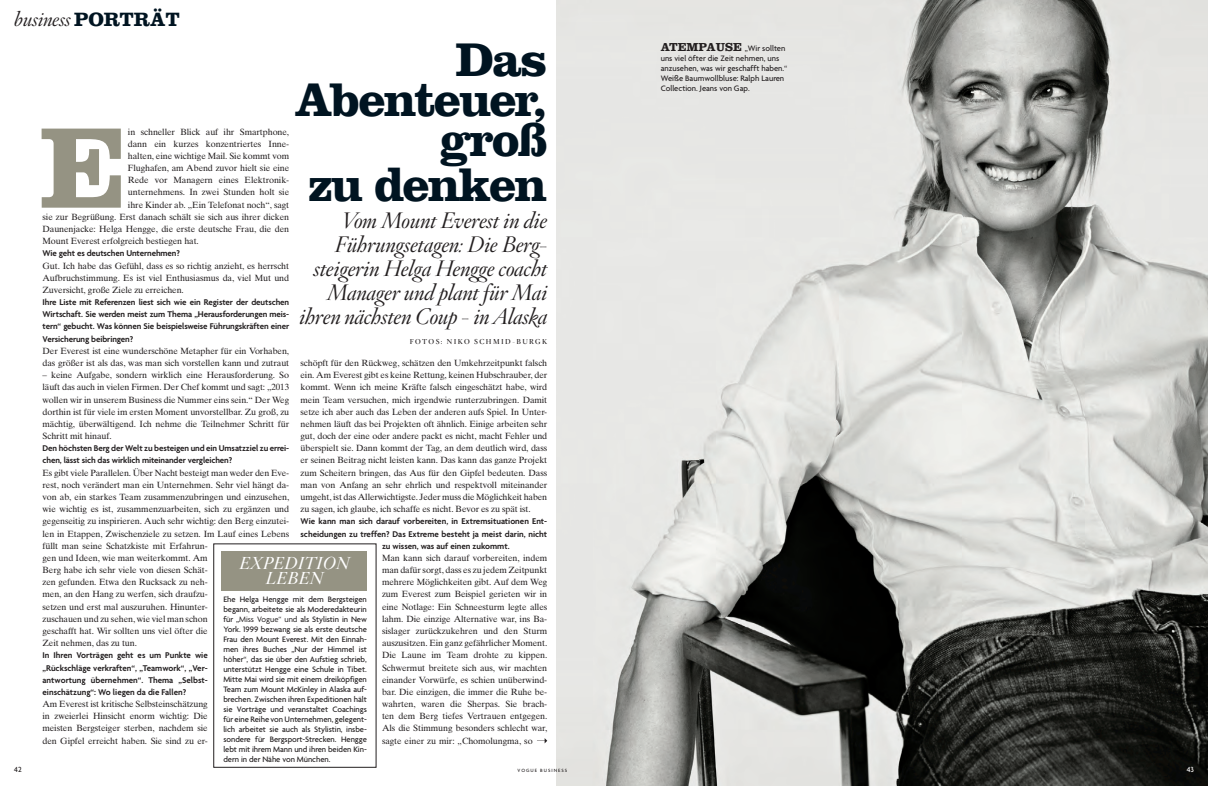
<style>
.page{position:relative;width:1208px;height:786px;background:#fff}
.page>*{position:absolute;margin:0;border:0;box-sizing:border-box;transform-origin:0 0}
.t1{font:700 119.1px "Clarendon";color:#959383}
.t2{font:700 49px/40px "Clarendon";letter-spacing:-.04em;color:#001421;text-align:right}
.t3{font:italic 300 22px/24px "Hoefler Titling";letter-spacing:-.01em;color:#231f20;text-align:right}
.t4{font:italic 300 20px "Hoefler Titling";letter-spacing:-.01em;color:#231f20}
.t5{font:italic 600 17px/15px "Hoefler Titling";letter-spacing:.005em;color:#fff;text-align:center}
.t6{font:9px/12.2px "Times Ten";letter-spacing:-.01em;color:#231f20;text-align:justify}
.t7{font:600 9px/12.2px "Agenda";letter-spacing:-.01em;color:#231f20;text-align:justify}
.t8{font:500 8.5px/10px "Agenda";color:#231f20}
.t9{font:500 8px "Agenda";color:#231f20}
.t10{font:500 8px "Agenda";color:#fff}
.t11{font:700 7px "Hoefler Titling";letter-spacing:.2em;color:#231f20}
.t12{font:500 5px "Agenda";letter-spacing:.2em;color:#231f20}
.s1{font-family:"Clarendon";font-weight:700;font-style:normal;color:#001421}
.s2{font-weight:400}
.s3{font-family:"Clarendon";font-weight:700;font-size:12px}
</style>
<div class="page">
<img style="left:557px;top:0;width:651px;height:785px">
<div style="left:222px;top:550px;width:145px;height:40px;background:#959383"></div>
<svg style="left:537px;top:738px;width:10px;height:5px"></svg>
<h3 class="t4" style="left:14px;top:7px;width:167px">business <span class="s1">PORTRÄT</span></h3>
<p class="t9" style="left:14px;top:764px;width:9px">42</p>
<h2 class="t2" style="left:295px;top:38px;width:254px">Das<br>Abenteuer, groß</h2>
<h2 class="t2" style="left:308px;top:164px;width:240px">zu denken</h2>
<h3 class="t3" style="left:299px;top:208px;width:249px">Vom Mount Everest in die<br>Führungsetagen: Die Berg&shy;steigerin Helga Hengge coacht<br>Manager und plant für Mai ihren nächsten Coup - in Alaska</h3>
<p class="t11" style="left:410px;top:337px;width:139px">FOTOS: NIKO SCHMID-BURGK</p>
<h1 class="t1" style="left:40px;top:96px;width:88px">E</h1>
<p class="t6" style="left:128px;top:125px;width:163px">in schneller Blick auf ihr Smartphone,</p>
<p class="t6" style="left:128px;top:137px;width:163px">dann ein kurzes konzentriertes Inne-</p>
<p class="t6" style="left:128px;top:150px;width:163px">halten, eine wichtige Mail. Sie kommt vom</p>
<p class="t6" style="left:128px;top:162px;width:163px">Flughafen, am Abend zuvor hielt sie eine</p>
<p class="t6" style="left:128px;top:174px;width:163px">Rede vor Managern eines Elektronik-</p>
<p class="t6" style="left:128px;top:186px;width:163px">unternehmens. In zwei Stunden holt sie</p>
<p class="t6" style="left:128px;top:198px;width:163px">ihre Kinder ab. „Ein Telefonat noch“, sagt</p>
<p class="t6" style="left:43px;top:210px;width:248px">sie zur Begrüßung. Erst danach schält sie sich aus ihrer dicken</p>
<p class="t6" style="left:43px;top:223px;width:248px">Daunenjacke: Helga Hengge, die erste deutsche Frau, die den</p>
<p class="t6" style="left:43px;top:235px;width:158px">Mount Everest erfolgreich bestiegen hat.</p>
<p class="t7" style="left:43px;top:247px;width:139px">Wie geht es deutschen Unternehmen?</p>
<p class="t6" style="left:43px;top:259px;width:248px">Gut. Ich habe das Gefühl, dass es so richtig anzieht, es herrscht Aufbruchstimmung. Es ist viel Enthusiasmus da, viel Mut und Zuversicht, große Ziele zu erreichen.</p>
<p class="t7" style="left:43px;top:296px;width:248px">Ihre Liste mit Referenzen liest sich wie ein Register der deutschen Wirtschaft. Sie werden meist zum Thema „Herausforderungen meis&shy;tern“ gebucht. Was können Sie beispielsweise Führungskräften einer Versicherung beibringen?</p>
<p class="t6" style="left:43px;top:344px;width:248px">Der Everest ist eine wunderschöne Metapher für ein Vorhaben, das größer ist als das, was man sich vorstellen kann und zutraut</p>
<p class="t6" style="left:43px;top:369px;width:248px">– keine Aufgabe, sondern wirklich eine Herausforderung. So läuft das auch in vielen Firmen. Der Chef kommt und sagt: „2013 wollen wir in unserem Business die Nummer eins sein.“ Der Weg dorthin ist für viele im ersten Moment unvorstellbar. Zu groß, zu mächtig, überwältigend. Ich nehme die Teilnehmer Schritt für Schritt mit hinauf.</p>
<p class="t7" style="left:43px;top:442px;width:248px">Den höchsten Berg der Welt zu besteigen und ein Umsatzziel zu errei&shy;chen, lässt sich das wirklich miteinander vergleichen?</p>
<p class="t6" style="left:43px;top:466px;width:248px;text-align:left">Es gibt viele Parallelen. Über Nacht besteigt man weder den Eve&shy;rest, noch verändert man ein Unternehmen. Sehr viel hängt da&shy;von ab, ein starkes Team zusammenzubringen und einzusehen, wie wichtig es ist, zusammenzuarbeiten, sich zu ergänzen und gegenseitig zu inspirieren. Auch sehr wichtig: den Berg einzutei&shy;len in Etappen, Zwischenziele zu setzen. Im Lauf eines Lebens füllt man seine Schatzkiste mit Erfahrun-<br>gen und Ideen, wie man weiterkommt. Am<br>Berg habe ich sehr viele von diesen Schät-<br>zen gefunden. Etwa den Rucksack zu neh-<br>men, an den Hang zu werfen, sich draufzu-<br>setzen und erst mal auszuruhen. Hinunter-<br>zuschauen und zu sehen, wie viel man schon<br>geschafft hat. Wir sollten uns viel öfter die<br>Zeit nehmen, das zu tun.</p>
<p class="t7" style="left:43px;top:648px;width:167px">In Ihren Vorträgen geht es um Punkte wie „Rückschläge verkraften“, „Teamwork“, „Ver&shy;antwortung übernehmen“. Thema „Selbst&shy;einschätzung“: Wo liegen da die Fallen?</p>
<p class="t6" style="left:43px;top:697px;width:167px">Am Everest ist kritische Selbsteinschätzung in zweierlei Hinsicht enorm wichtig: Die meisten Bergsteiger sterben, nachdem sie den Gipfel erreicht haben. Sie sind zu er-</p>
<p class="t6" style="left:300px;top:356px;width:248px">schöpft für den Rückweg, schätzen den Umkehrzeitpunkt falsch ein. Am Everest gibt es keine Rettung, keinen Hubschrauber, der kommt. Wenn ich meine Kräfte falsch eingeschätzt habe, wird mein Team versuchen, mich irgendwie runterzubringen. Damit setze ich aber auch das Leben der anderen aufs Spiel. In Unter&shy;nehmen läuft das bei Projekten oft ähnlich. Einige arbeiten sehr gut, doch der eine oder andere packt es nicht, macht Fehler und überspielt sie. Dann kommt der Tag, an dem deutlich wird, dass er seinen Beitrag nicht leisten kann. Das kann das ganze Projekt zum Scheitern bringen, das Aus für den Gipfel bedeuten. Dass man von Anfang an sehr ehrlich und respektvoll miteinander umgeht, ist das Allerwichtigste. Jeder muss die Möglichkeit haben zu sagen, ich glaube, ich schaffe es nicht. Bevor es zu spät ist.</p>
<p class="t7" style="left:300px;top:515px;width:248px">Wie kann man sich darauf vorbereiten, in Extremsituationen Ent-</p>
<p class="t7" style="left:300px;top:527px;width:248px">scheidungen zu treffen? Das Extreme besteht ja meist darin, nicht</p>
<p class="t7" style="left:382px;top:539px;width:129px">zu wissen, was auf einen zukommt.</p>
<p class="t6" style="left:382px;top:551px;width:167px">Man kann sich darauf vorbereiten, indem man dafür sorgt, dass es zu jedem Zeitpunkt mehrere Möglichkeiten gibt. Auf dem Weg zum Everest zum Beispiel gerieten wir in eine Notlage: Ein Schneesturm legte alles lahm. Die einzige Alternative war, ins Ba&shy;sislager zurückzukehren und den Sturm auszusitzen. Ein ganz gefährlicher Moment.<br>Die Laune im Team drohte zu kippen.<br>Schwermut breitete sich aus, wir machten einander Vorwürfe, es schien unüberwind&shy;bar. Die einzigen, die immer die Ruhe be&shy;wahrten, waren die Sherpas. Sie brach&shy;ten dem Berg tiefes Vertrauen entgegen.<br>Als die Stimmung besonders schlecht war, sagte einer zu mir: „Chomolungma, so</p>
<h3 class="t5" style="left:239px;top:555px;width:112px">EXPEDITION<br>LEBEN</h3>
<p class="t8" style="left:223px;top:594px;width:145px;text-align:justify">Ehe Helga Hengge mit dem Bergsteigen begann, arbeitete sie als Moderedakteurin für „<span class="s2">Miss Vogue“ und</span> als Stylistin in New York. 1999 bezwang sie als erste deutsche Frau den Mount Everest. Mit den Einnah&shy;men ihres Buches „Nur der Himmel ist höher“, das sie über den Aufstieg schrieb, unterstützt Hengge eine Schule in Tibet.<br>Mitte Mai wird sie mit einem dreiköpfigen Team zum Mount McKinley in Alaska auf&shy;brechen. Zwischen ihren Expeditionen hält sie Vorträge und veranstaltet Coachings für eine Reihe von Unternehmen, gelegent&shy;lich arbeitet sie auch als Stylistin, insbe&shy;sondere für Bergsport-Strecken. Hengge lebt mit ihrem Mann und ihren beiden Kin&shy;dern in der Nähe von München.</p>
<p class="t12" style="left:517px;top:766px;width:51px">VOGUE Bu siness</p>
<p class="t8" style="left:660px;top:43px;width:128px"><span class="s3">Atempause</span> „Wir sollten uns viel öfter die Zeit nehmen, uns anzusehen, was wir geschafft haben.“<br>Weiße Baumwollbluse: Ralph Lauren<br>Collection. Jeans von Gap.</p>
<p class="t10" style="left:1186px;top:764px;width:9px">43</p>
</div>
